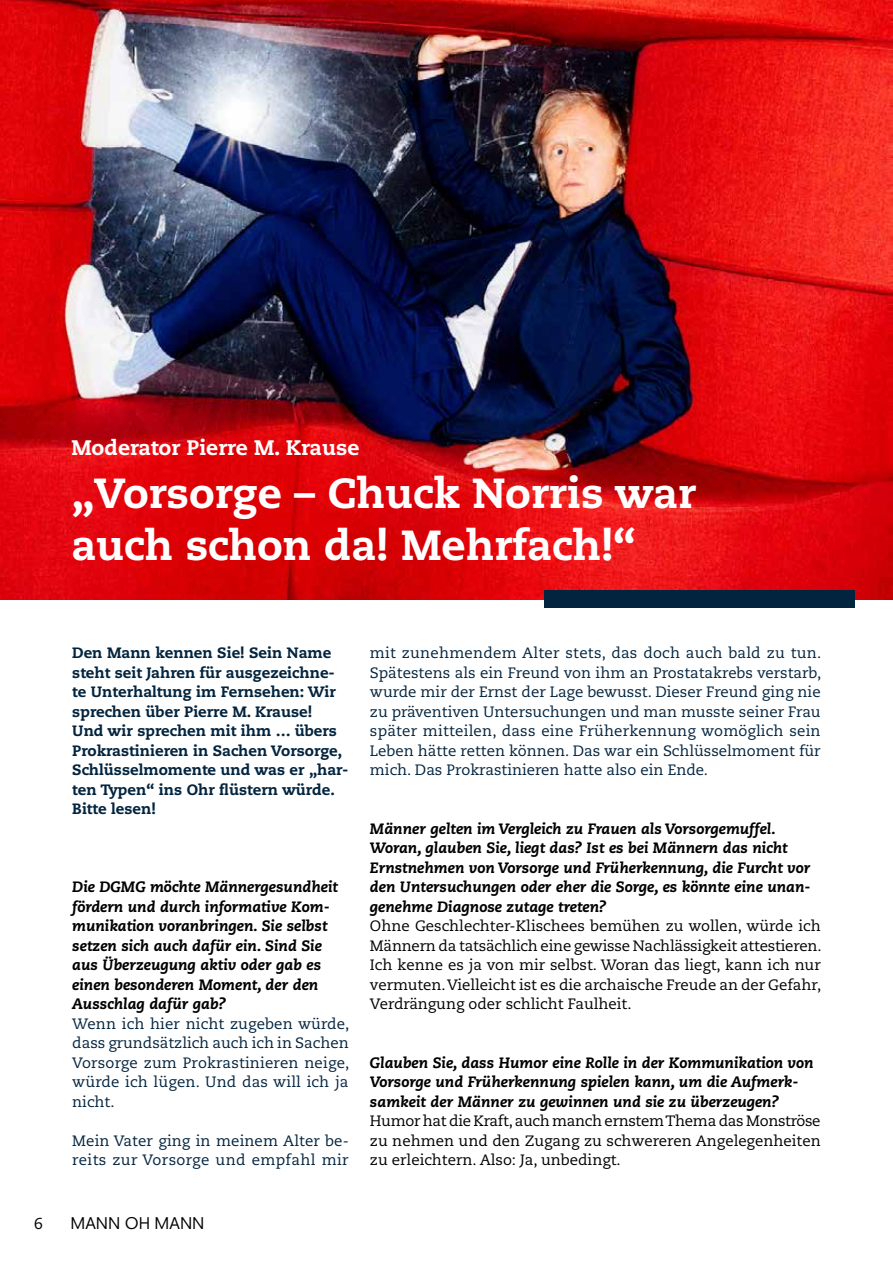
<style>
.page{position:relative;width:893px;height:1263px;background:#fff}
.page>*{position:absolute;margin:0;border:0;box-sizing:border-box;transform-origin:0 0}
.t1{font:800 42px/52.5px "Caecilia LT Pro 85";color:#fff}
.t2{font:800 21px "Caecilia LT Pro 85";color:#fff}
.t3{font:15.75px "Neuzeit SLT Std";color:#000}
.t4{font:15.75px "Caecilia LT Pro 55 Roman";color:#000}
.t5{font:italic 800 15px/19.5px "Caecilia LT Pro 86";color:#000}
.t6{font:15px/19.5px "Caecilia LT Pro 55 Roman";letter-spacing:.005em;color:#03243e;text-align:justify}
.t7{font:15px/19.5px "Caecilia LT Pro 55 Roman";color:#000;text-align:justify}
.t8{font:800 15px/19.5px "Caecilia LT Pro 85";color:#03243e}
</style>
<div class="page">
<img style="left:0;top:0;width:893px;height:600px">
<div style="left:544px;top:590px;width:311px;height:18px;background:#03243e"></div>
<h2 class="t2" style="left:71px;top:433px;width:290px">Moderator Pierre M. Krause</h2>
<h1 class="t1" style="left:71px;top:465px;width:626px">„Vorsorge – Chuck Norris war auch schon da! Mehrfach!“</h1>
<p class="t8" style="left:72px;top:643px;width:278px">Den Mann kennen Sie! Sein Name steht seit Jahren für ausgezeichne&shy;te Unterhaltung im Fernsehen: Wir sprechen über Pierre M. Krause!<br>Und wir sprechen mit ihm … übers<br>Prokrastinieren in Sachen Vorsorge,<br>Schlüsselmomente und was er „har&shy;ten Typen“ ins Ohr flüstern würde.<br>Bitte lesen!</p>
<p class="t5" style="left:72px;top:877px;width:267px">Die DGMG möchte Männergesundheit fördern und durch informative Kom&shy;munikation voranbringen. Sie selbst setzen sich auch dafür ein. Sind Sie aus Überzeugung aktiv oder gab es einen besonderen Moment, der den<br>Ausschlag dafür gab?</p>
<p class="t6" style="left:72px;top:1014px;width:278px">Wenn ich hier nicht zugeben würde, dass grundsätzlich auch ich in Sachen Vorsorge zum Prokrastinieren neige, würde ich lügen. Und das will ich ja nicht.</p>
<p class="t6" style="left:72px;top:1131px;width:278px">Mein Vater ging in meinem Alter be&shy;reits zur Vorsorge und empfahl mir</p>
<p class="t4" style="left:34px;top:1213px;width:10px">6</p>
<p class="t3" style="left:71px;top:1213px;width:135px">MANN OH MANN</p>
<p class="t6" style="left:370px;top:643px;width:453px">mit zunehmendem Alter stets, das doch auch bald zu tun.<br>Spätestens als ein Freund von ihm an Prostatakrebs verstarb, wurde mir der Ernst der Lage bewusst. Dieser Freund ging nie zu präventiven Untersuchungen und man musste seiner Frau später mitteilen, dass eine Früherkennung womöglich sein Leben hätte retten können. Das war ein Schlüsselmoment für mich. Das Prokrastinieren hatte also ein Ende.</p>
<p class="t5" style="left:370px;top:818px;width:442px">Männer gelten im Vergleich zu Frauen als Vorsorgemuffel.<br>Woran, glauben Sie, liegt das? Ist es bei Männern das nicht Ernstnehmen von Vorsorge und Früherkennung, die Furcht vor den Untersuchungen oder eher die Sorge, es könnte eine unan&shy;genehme Diagnose zutage treten?</p>
<p class="t7" style="left:370px;top:916px;width:453px">Ohne Geschlechter-Klischees bemühen zu wollen, würde ich Männern da tatsächlich eine gewisse Nachlässigkeit attestieren.<br>Ich kenne es ja von mir selbst. Woran das liegt, kann ich nur vermuten. Vielleicht ist es die archaische Freude an der Gefahr, Verdrängung oder schlicht Faulheit.</p>
<p class="t5" style="left:370px;top:1052px;width:445px">Glauben Sie, dass Humor eine Rolle in der Kommunikation von<br>Vorsorge und Früherkennung spielen kann, um die Aufmerk&shy;samkeit der Männer zu gewinnen und sie zu überzeugen?</p>
<p class="t7" style="left:370px;top:1111px;width:452px">Humor hat die Kraft, auch manch ernstem Thema das Monströse zu nehmen und den Zugang zu schwereren Angelegenheiten zu erleichtern. Also: Ja, unbedingt.</p>
</div>
